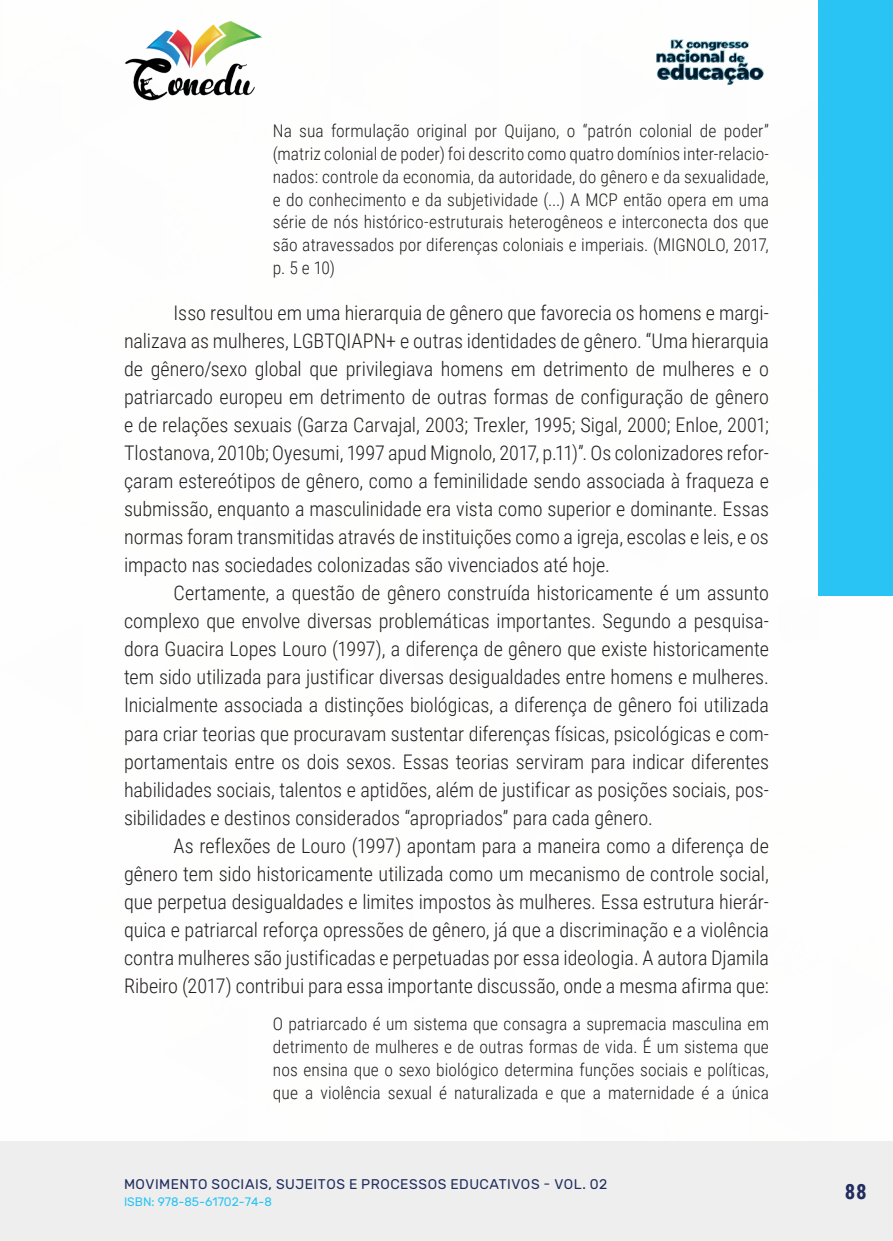
<style>
.page{position:relative;width:893px;height:1241px;background:#fff}
.page>*{position:absolute;margin:0;border:0;box-sizing:border-box;transform-origin:0 0}
.t1{font:700 21px "Roboto Condensed";color:#202d5e}
._9_CORPO{font:300 20.12px/28px "Roboto Condensed";color:#231f20;text-align:justify}
._16_CITACAO{font:300 17.5px/22.8px "Roboto Condensed";letter-spacing:.005em;color:#231f20;text-align:justify}
.t2{font:14px "Rubik";letter-spacing:.035em;color:#202d5e}
.t3{font:12.25px "Rubik";color:#29c4f3}
</style>
<div class="page">
<div style="left:0;top:1141px;width:893px;height:99px;background:#eeeeef"></div>
<div style="left:819px;top:0;width:74px;height:595px;background:#29c4f3"></div>
<img style="left:125px;top:20px;width:137px;height:81px">
<img style="left:656px;top:39px;width:108px;height:46px">
<p class="_16_CITACAO" style="left:273px;top:119px;width:498px">Na sua formulação original por Quijano, o “patrón colonial de poder” (matriz colonial de poder) foi descrito como quatro domínios inter-relacio&shy;nados: controle da economia, da autoridade, do gênero e da sexualidade, e do conhecimento e da subjetividade (...) A MCP então opera em uma série de nós histórico-estruturais heterogêneos e interconecta dos que são atravessados por diferenças coloniais e imperiais. (MIGNOLO, 2017, p. 5 e 10)</p>
<p class="_9_CORPO" style="left:124px;top:298px;width:646px;text-indent:50px">Isso resultou em uma hierarquia de gênero que favorecia os homens e margi&shy;nalizava as mulheres, LGBTQIAPN+ e outras identidades de gênero. “Uma hierarquia de gênero/sexo global que privilegiava homens em detrimento de mulheres e o patriarcado europeu em detrimento de outras formas de configuração de gênero e de relações sexuais (Garza Carvajal, 2003; Trexler, 1995; Sigal, 2000; Enloe, 2001; Tlostanova, 2010b; Oyesumi, 1997 apud Mignolo, 2017, p.11)”. Os colonizadores refor&shy;çaram estereótipos de gênero, como a feminilidade sendo associada à fraqueza e submissão, enquanto a masculinidade era vista como superior e dominante. Essas normas foram transmitidas através de instituições como a igreja, escolas e leis, e os impacto nas sociedades colonizadas são vivenciados até hoje.</p>
<p class="_9_CORPO" style="left:124px;top:578px;width:646px;text-indent:50px">Certamente, a questão de gênero construída historicamente é um assunto complexo que envolve diversas problemáticas importantes. Segundo a pesquisa&shy;dora Guacira Lopes Louro (1997), a diferença de gênero que existe historicamente tem sido utilizada para justificar diversas desigualdades entre homens e mulheres.<br>Inicialmente associada a distinções biológicas, a diferença de gênero foi utilizada para criar teorias que procuravam sustentar diferenças físicas, psicológicas e com&shy;portamentais entre os dois sexos. Essas teorias serviram para indicar diferentes habilidades sociais, talentos e aptidões, além de justificar as posições sociais, pos&shy;sibilidades e destinos considerados “apropriados” para cada gênero.</p>
<p class="_9_CORPO" style="left:124px;top:830px;width:646px;text-indent:50px">As reflexões de Louro (1997) apontam para a maneira como a diferença de gênero tem sido historicamente utilizada como um mecanismo de controle social, que perpetua desigualdades e limites impostos às mulheres. Essa estrutura hierár&shy;quica e patriarcal reforça opressões de gênero, já que a discriminação e a violência contra mulheres são justificadas e perpetuadas por essa ideologia. A autora Djamila Ribeiro (2017) contribui para essa importante discussão, onde a mesma afirma que:</p>
<p class="_16_CITACAO" style="left:273px;top:1011px;width:498px">O patriarcado é um sistema que consagra a supremacia masculina em detrimento de mulheres e de outras formas de vida. É um sistema que nos ensina que o sexo biológico determina funções sociais e políticas, que a violência sexual é naturalizada e que a maternidade é a única</p>
<p class="t2" style="left:124px;top:1175px;width:485px">MOVIMENTO SOCIAIS, SUJEITOS E PROCESSOS EDUCATIVOS - VOL. 02</p>
<p class="t3" style="left:124px;top:1194px;width:149px">ISBN: 978-85-61702-74-8</p>
<p class="t1" style="left:845px;top:1176px;width:23px">88</p>
</div>
